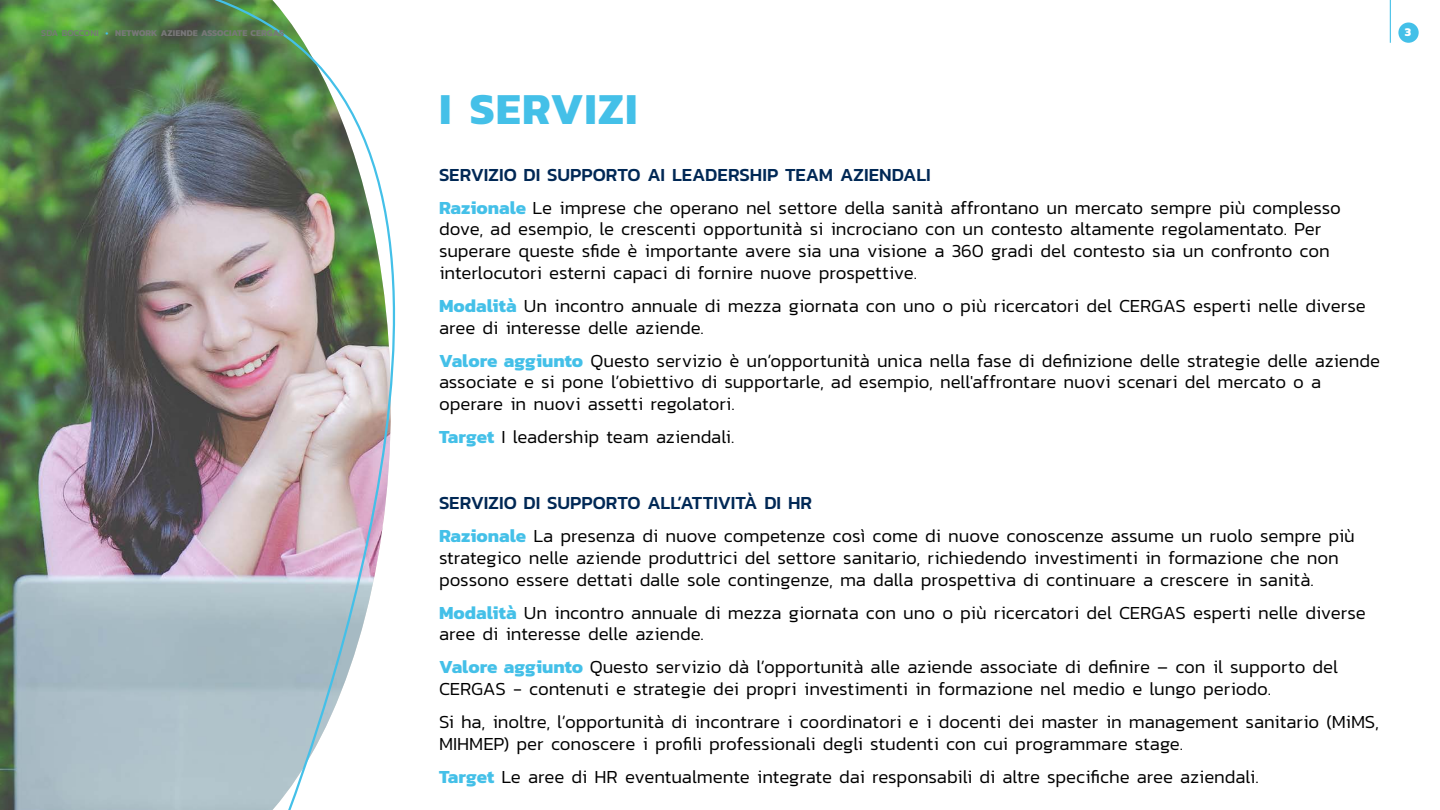
<style>
.page{position:relative;width:1440px;height:810px;background:#fff}
.page>*{position:absolute;margin:0;border:0;box-sizing:border-box;transform-origin:0 0}
.t1{font:700 45px "Kanit";letter-spacing:.02em;color:#44c0e8}
.t2{font:300 18.75px/21.8px "Kanit";letter-spacing:-.005em;color:#000}
.t3{font:700 12px "Kanit";color:#fff}
.t4{font:700 9px "Kanit";letter-spacing:.01em;color:#787878}
.s1{font-weight:500}
.s2{font-weight:500;color:#44c0e8}
.s3{font-weight:500;color:#002855}
.s4{font-weight:700;color:#44c0e8}
</style>
<div class="page">
<img style="left:0;top:0;width:396px;height:810px">
<div style="left:1398px;top:23px;width:21px;height:20px;background:#44c0e8;border-radius:50%"></div>
<hr style="left:1390px;top:0;width:1px;height:43px;background:#44c0e8">
<p class="t4" style="left:41px;top:26px;width:245px"><span class="s1">SDA BOCCONI</span> <span class="s2">•</span> NETWORK AZIENDE ASSOCIATE CERGAS</p>
<p class="t3" style="left:1405px;top:23px;width:8px">3</p>
<h1 class="t1" style="left:439px;top:74px;width:200px">I SERVIZI</h1>
<p class="t2" style="left:439px;top:158px;width:903px;line-height:33px"><span class="s3">SERVIZIO DI SUPPORTO AI LEADERSHIP TEAM AZIENDALI<br></span><span class="s4">Razionale</span> Le imprese che operano nel settore della sanità affrontano un mercato sempre più complesso</p>
<p class="t2" style="left:439px;top:218px;width:892px">dove, ad esempio, le crescenti opportunità si incrociano con un contesto altamente regolamentato. Per superare queste sfide è importante avere sia una visione a 360 gradi del contesto sia un confronto con interlocutori esterni capaci di fornire nuove prospettive.</p>
<p class="t2" style="left:439px;top:294px;width:928px"><span class="s4">Modalità</span> Un incontro annuale di mezza giornata con uno o più ricercatori del CERGAS esperti nelle diverse aree di interesse delle aziende.</p>
<p class="t2" style="left:439px;top:349px;width:943px"><span class="s4">Valore aggiunto</span> Questo servizio è un’opportunità unica nella fase di definizione delle strategie delle aziende associate e si pone l’obiettivo di supportarle, ad esempio, nell'affrontare nuovi scenari del mercato o a operare in nuovi assetti regolatori.</p>
<p class="t2" style="left:439px;top:426px;width:297px"><span class="s4">Target</span> I leadership team aziendali.</p>
<p class="t2" style="left:439px;top:486px;width:917px;line-height:33px"><span class="s3">SERVIZIO DI SUPPORTO ALL’ATTIVITÀ DI HR<br></span><span class="s4">Razionale</span> La presenza di nuove competenze così come di nuove conoscenze assume un ruolo sempre più</p>
<p class="t2" style="left:439px;top:546px;width:901px">strategico nelle aziende produttrici del settore sanitario, richiedendo investimenti in formazione che non possono essere dettati dalle sole contingenze, ma dalla prospettiva di continuare a crescere in sanità.</p>
<p class="t2" style="left:439px;top:601px;width:928px"><span class="s4">Modalità</span> Un incontro annuale di mezza giornata con uno o più ricercatori del CERGAS esperti nelle diverse aree di interesse delle aziende.</p>
<p class="t2" style="left:439px;top:656px;width:901px"><span class="s4">Valore aggiunto</span> Questo servizio dà l’opportunità alle aziende associate di definire – con il supporto del<br>CERGAS - contenuti e strategie dei propri investimenti in formazione nel medio e lungo periodo.</p>
<p class="t2" style="left:439px;top:711px;width:941px">Si ha, inoltre, l’opportunità di incontrare i coordinatori e i docenti dei master in management sanitario (MiMS,<br>MIHMEP) per conoscere i profili professionali degli studenti con cui programmare stage.</p>
<p class="t2" style="left:439px;top:765px;width:821px"><span class="s4">Target</span> Le aree di HR eventualmente integrate dai responsabili di altre specifiche aree aziendali.</p>
</div>
